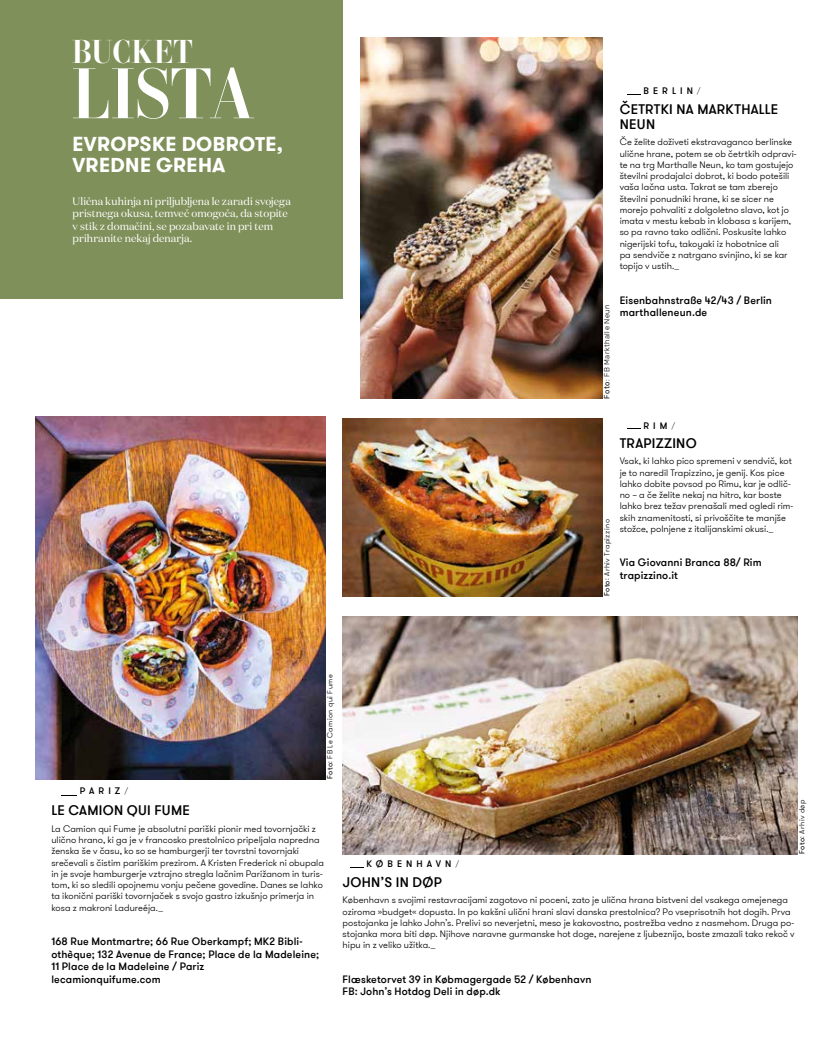
<style>
.page{position:relative;width:833px;height:1046px;background:#fff}
.page>*{position:absolute;margin:0;border:0;box-sizing:border-box;transform-origin:0 0}
.t1{font:75px "Yo Andy Twelve";letter-spacing:-.01em;color:#fff}
.t2{font:34.75px "Yo Andy Twelve";letter-spacing:-.005em;color:#fff}
.t3{font:700 20px/21.2px "GT Walsheim Pro";letter-spacing:.015em;color:#fff}
.t4{font:500 13.75px/15px "GT Walsheim Pro";letter-spacing:.02em;color:#000}
.t5{font:500 10.62px/12.5px "GT Walsheim Pro";letter-spacing:.015em;color:#000}
.t6{font:10.62px/12.5px "Domaine Disp";letter-spacing:.01em;color:#fff}
.t7{font:300 9.38px/11.2px "GT Walsheim Pro";color:#000}
.t8{font:500 9.38px "GT Walsheim Pro";letter-spacing:.435em;color:#000}
.t9{font:300 7.5px "GT Walsheim Pro";letter-spacing:.045em;color:#000}
.t10{font:300 7.5px "Rubik";letter-spacing:.055em;color:#000}
.s1{font-weight:400}
.s2{font-weight:100;font-size:8.75px}
</style>
<div class="page">
<img style="left:360px;top:37px;width:242px;height:362px">
<img style="left:35px;top:416px;width:290px;height:363px">
<img style="left:343px;top:419px;width:259px;height:177px">
<img style="left:343px;top:616px;width:454px;height:238px">
<svg style="left:627px;top:94px;width:13px;height:1px"></svg>
<svg style="left:627px;top:428px;width:13px;height:1px"></svg>
<svg style="left:350px;top:867px;width:14px;height:1px"></svg>
<div style="left:0;top:0;width:343px;height:299px;background:#80905a"></div>
<h2 class="t2" style="left:72px;top:28px;width:122px">BUCKET</h2>
<h1 class="t1" style="left:72px;top:45px;width:183px">LISTA</h1>
<h3 class="t3" style="left:72px;top:134px;width:212px">EVROPSKE DOBROTE,<br>VREDNE GREHA</h3>
<p class="t6" style="left:73px;top:194px;width:220px">Ulična kuhinja ni priljubljena le zaradi svojega pristnega okusa, temveč omogoča, da stopite v stik z domačini, se pozabavate in pri tem prihranite nekaj denarja.</p>
<p class="t10" style="left:602px;top:399px;width:96px;rotate:-90deg"><span class="s1">Foto</span>: FB Markthalle Neun</p>
<p class="t8" style="left:643px;top:84px;width:58px">BERLIN<span class="s2">/</span></p>
<h3 class="t4" style="left:620px;top:102px;width:160px">ČETRTKI NA MARKTHALLE<br>NEUN</h3>
<p class="t7" style="left:619px;top:137px;width:178px">Če želite doživeti ekstravaganco berlinske ulične hrane, potem se ob četrtkih odpravi&shy;te na trg Marthalle Neun, ko tam gostujejo številni prodajalci dobrot, ki bodo potešili vaša lačna usta. Takrat se tam zberejo številni ponudniki hrane, ki se sicer ne morejo pohvaliti z dolgoletno slavo, kot jo imata v mestu kebab in klobasa s karijem, so pa ravno tako odlični. Poskusite lahko nigerijski tofu, takoyaki iz hobotnice ali<br>pa sendviče z natrgano svinjino, ki se kar topijo v ustih._</p>
<p class="t5" style="left:619px;top:294px;width:154px">Eisenbahnstraße 42/43 / Berlin marthalleneun.de</p>
<p class="t9" style="left:602px;top:596px;width:79px;rotate:-90deg"><span class="s1">Foto</span>: Arhiv Trapizzino</p>
<p class="t8" style="left:643px;top:419px;width:33px">RIM<span class="s2">/</span></p>
<h3 class="t4" style="left:620px;top:436px;width:78px">TRAPIZZINO</h3>
<p class="t7" style="left:619px;top:455px;width:175px">Vsak, ki lahko pico spremeni v sendvič, kot je to naredil Trapizzino, je genij. Kos pice lahko dobite povsod po Rimu, kar je odlič&shy;no – a če želite nekaj na hitro, kar boste lahko brez težav prenašali med ogledi rim&shy;skih znamenitosti, si privoščite te manjše stožce, polnjene z italijanskimi okusi._</p>
<p class="t5" style="left:619px;top:556px;width:143px">Via Giovanni Branca 88/ Rim trapizzino.it</p>
<p class="t8" style="left:80px;top:784px;width:50px">PARIZ<span class="s2">/</span></p>
<p class="t9" style="left:325px;top:779px;width:106px;rotate:-90deg"><span class="s1">Foto</span>: FB Le Camion qui Fume</p>
<h3 class="t4" style="left:51px;top:803px;width:140px">LE CAMION QUI FUME</h3>
<p class="t7" style="left:51px;top:823px;width:274px">La Camion qui Fume je absolutni pariški pionir med tovornjački z ulično hrano, ki ga je v francosko prestolnico pripeljala napredna ženska še v času, ko so se hamburgerji ter tovrstni tovornjaki srečevali s čistim pariškim prezirom. A Kristen Frederick ni obupala in je svoje hamburgerje vztrajno stregla lačnim Parižanom in turis&shy;tom, ki so sledili opojnemu vonju pečene govedine. Danes se lahko ta ikonični pariški tovornjaček s svojo gastro izkušnjo primerja in kosa z makroni Ladureéja._</p>
<p class="t5" style="left:51px;top:935px;width:269px">168 Rue Montmartre; 66 Rue Oberkampf; MK2 Bibli&shy;othèque; 132 Avenue de France; Place de la Madeleine; 11 Place de la Madeleine / Pariz<br>lecamionquifume.com</p>
<p class="t8" style="left:366px;top:857px;width:94px">KØBENHAVN<span class="s2">/</span></p>
<p class="t9" style="left:797px;top:854px;width:56px;rotate:-90deg"><span class="s1">Foto</span>: Arhiv døp</p>
<h3 class="t4" style="left:343px;top:874px;width:101px">JOHN’S IN DØP</h3>
<p class="t7" style="left:343px;top:894px;width:453px">København s svojimi restavracijami zagotovo ni poceni, zato je ulična hrana bistveni del vsakega omejenega oziroma »budget« dopusta. In po kakšni ulični hrani slavi danska prestolnica? Po vseprisotnih hot dogih. Prva postojanka je lahko John’s. Prelivi so neverjetni, meso je kakovostno, postrežba vedno z nasmehom. Druga po&shy;stojanka mora biti døp. Njihove naravne gurmanske hot doge, narejene z ljubeznijo, boste zmazali tako rekoč v hipu in z veliko užitka._</p>
<p class="t5" style="left:343px;top:973px;width:250px">Flæsketorvet 39 in Købmagergade 52 / København<br>FB: John’s Hotdog Deli in døp.dk</p>
</div>
